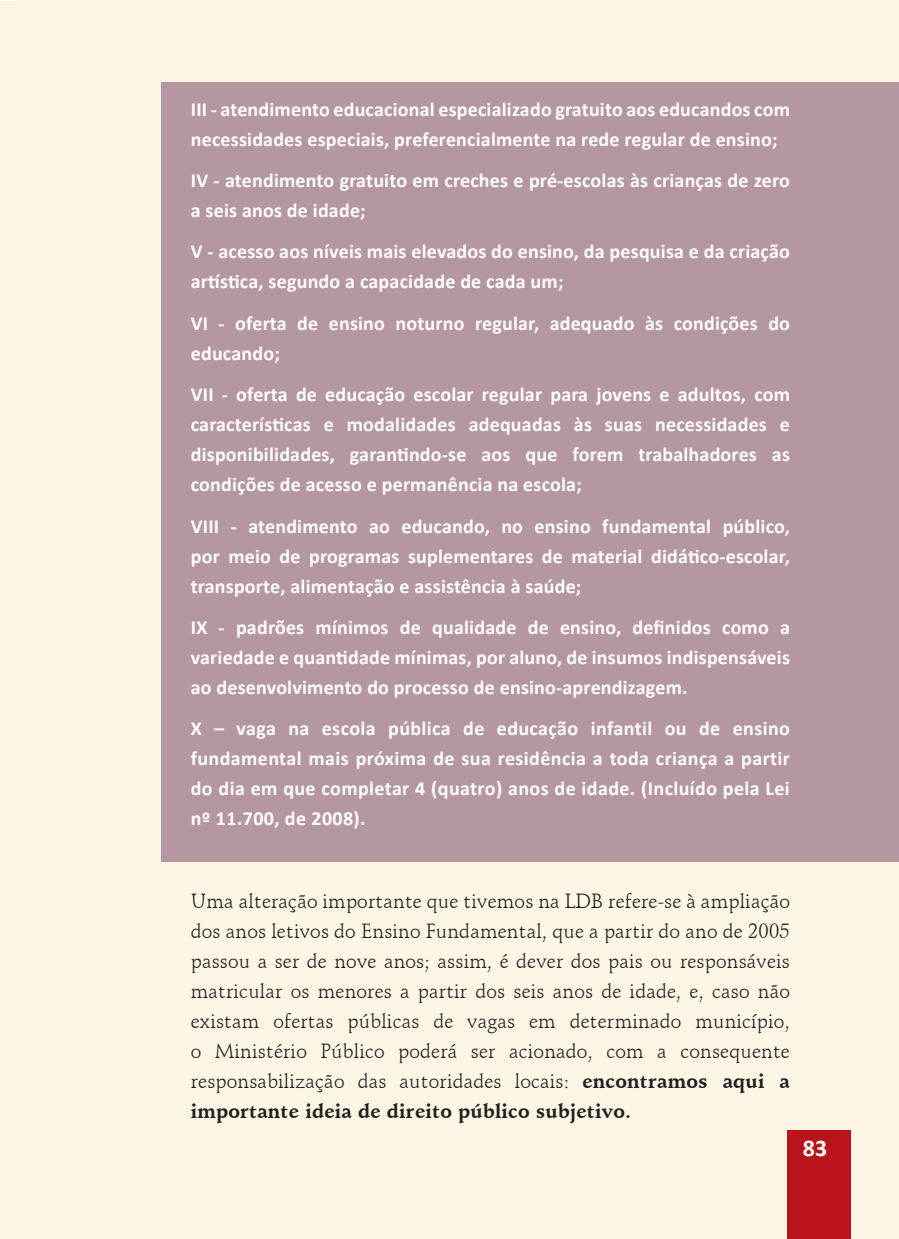
<style>
.page{position:relative;width:899px;height:1239px;background:#fff}
.page>*{position:absolute;margin:0;border:0;box-sizing:border-box;transform-origin:0 0}
.t1{font:700 24px "Calibri";color:#fff}
.t2{font:700 20px/30px "Calibri";letter-spacing:.01em;color:#fff}
.t3{font:20px/30px "Schneidler BT";letter-spacing:.01em;color:#231f20;text-align:justify}
.s1{font-weight:700}
</style>
<div class="page">
<div style="left:0;top:1px;width:24px;height:1237px;background:#fef6e5"></div>
<div style="left:24px;top:0;width:874px;height:1239px;background:#fef6e5"></div>
<hr style="left:24px;top:1px;width:1px;height:1237px;background:#fef6e5">
<div style="left:787px;top:1130px;width:63px;height:109px;background:#b9141b"></div>
<div style="left:161px;top:82px;width:737px;height:779px;background:#b497a0"></div>
<p class="t2" style="left:191px;top:93px;width:600px">III - atendimento educacional especializado gratuito aos educandos com necessidades especiais, preferencialmente na rede regular de ensino;</p>
<p class="t2" style="left:191px;top:164px;width:600px">IV - atendimento gratuito em creches e pré-escolas às crianças de zero a seis anos de idade;</p>
<p class="t2" style="left:191px;top:236px;width:600px">V - acesso aos níveis mais elevados do ensino, da pesquisa e da criação artística, segundo a capacidade de cada um;</p>
<p class="t2" style="left:191px;top:307px;width:600px">VI - oferta de ensino noturno regular, adequado às condições do educando;</p>
<p class="t2" style="left:191px;top:378px;width:600px;text-align:justify">VII - oferta de educação escolar regular para jovens e adultos, com características e modalidades adequadas às suas necessidades e disponibilidades, garantindo-se aos que forem trabalhadores as condições de acesso e permanência na escola;</p>
<p class="t2" style="left:191px;top:510px;width:600px;text-align:justify">VIII - atendimento ao educando, no ensino fundamental público, por meio de programas suplementares de material didático-escolar, transporte, alimentação e assistência à saúde;</p>
<p class="t2" style="left:191px;top:611px;width:600px;text-align:justify">IX - padrões mínimos de qualidade de ensino, definidos como a variedade e quantidade mínimas, por aluno, de insumos indispensáveis ao desenvolvimento do processo de ensino-aprendizagem.</p>
<p class="t2" style="left:191px;top:712px;width:600px;text-align:justify">X – vaga na escola pública de educação infantil ou de ensino fundamental mais próxima de sua residência a toda criança a partir do dia em que completar 4 (quatro) anos de idade. (Incluído pela Lei nº 11.700, de 2008).</p>
<p class="t3" style="left:191px;top:886px;width:600px">Uma alteração importante que tivemos na LDB refere-se à ampliação dos anos letivos do Ensino Fundamental, que a partir do ano de 2005 passou a ser de nove anos; assim, é dever dos pais ou responsáveis matricular os menores a partir dos seis anos de idade, e, caso não existam ofertas públicas de vagas em determinado município, o Ministério Público poderá ser acionado, com a consequente responsabilização das autoridades locais: <span class="s1">encontramos aqui a importante ideia de direito público subjetivo.</span></p>
<p class="t1" style="left:802px;top:1133px;width:26px">83</p>
</div>
